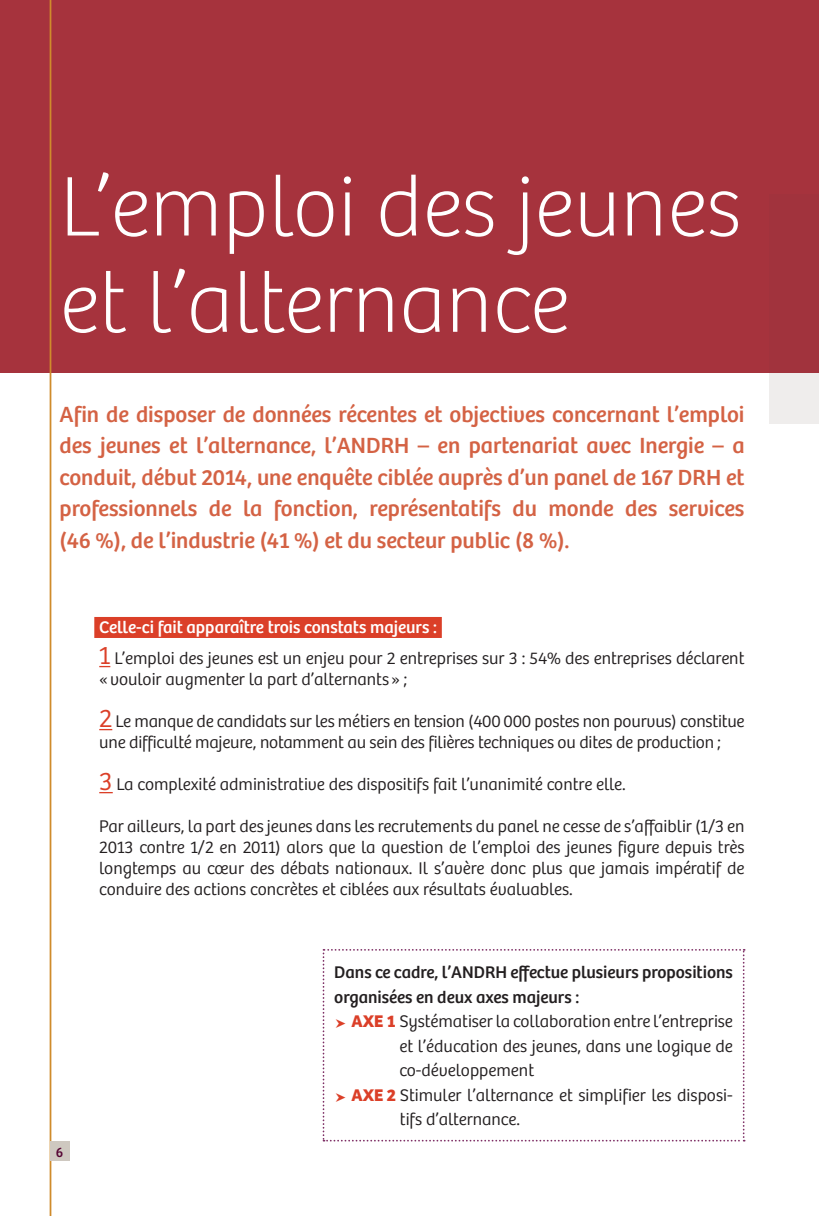
<style>
.page{position:relative;width:819px;height:1216px;background:#fff}
.page>*{position:absolute;margin:0;border:0;box-sizing:border-box;transform-origin:0 0}
.t1{font:100 87.5px/96.2px "Bree";color:#fff}
.t2{font:22.75px/31.5px "Bree";color:#d46244;text-align:justify}
.t3{font:300 17.5px/21px "Bree";color:#231f20}
.t4{font:17.5px "Bree";color:#231f20}
.t5{font:14px "Bree";color:#560534}
.s1{font-weight:400;color:#fff}
.s2{font-size:26.25px;color:#db3f28}
.s3{font-family:"Fleches Left Right";font-weight:400;color:#db3f28}
.s4{font-weight:700;color:#db3f28}
</style>
<div class="page">
<div style="left:0;top:0;width:819px;height:372px;background:#a6333d"></div>
<div style="left:769px;top:372px;width:50px;height:52px;background:#efedec"></div>
<div style="left:769px;top:194px;width:50px;height:178px;background:#a1333d"></div>
<div style="left:94px;top:617px;width:348px;height:21px;background:#db3f28"></div>
<svg style="left:99px;top:729px;width:13px;height:1px"></svg>
<svg style="left:99px;top:792px;width:14px;height:1px"></svg>
<hr style="left:50px;top:0;width:1px;height:1215px;background:#cf8b2b">
<svg style="left:322px;top:949px;width:422px;height:192px"></svg>
<div style="left:50px;top:1141px;width:19px;height:20px;background:#cec8c0"></div>
<h1 class="t1" style="left:60px;top:160px;width:683px">L’emploi des jeunes et l’alternance</h1>
<p class="t2" style="left:60px;top:398px;width:686px">Afin de disposer de données récentes et objectives concernant l’emploi des jeunes et l’alternance, l’AnDrH – en partenariat avec inergie – a conduit, début 2014, une enquête ciblée auprès d’un panel de 167 DrH et professionnels de la fonction, représentatifs du monde des services (46 %), de l’industrie (41 %) et du secteur public (8 %).</p>
<p class="t3" style="left:99px;top:612px;width:646px;line-height:31px"><span class="s1">Celle-ci fait apparaître trois constats majeurs :<br></span><span class="s2">1</span> L’emploi des jeunes est un enjeu pour 2 entreprises sur 3 : 54% des entreprises déclarent</p>
<p class="t3" style="left:99px;top:668px;width:309px">« vouloir augmenter la part d’alternants » ;</p>
<p class="t3" style="left:99px;top:710px;width:646px"><span class="s2">2</span> Le manque de candidats sur les métiers en tension (400 000 postes non pourvus) constitue une difficulté majeure, notamment au sein des filières techniques ou dites de production ;</p>
<p class="t3" style="left:99px;top:773px;width:528px"><span class="s2">3</span> La complexité administrative des dispositifs fait l’unanimité contre elle.</p>
<p class="t3" style="left:99px;top:815px;width:646px;text-align:justify">Par ailleurs, la part des jeunes dans les recrutements du panel ne cesse de s’affaiblir (1/3 en 2013 contre 1/2 en 2011) alors que la question de l’emploi des jeunes figure depuis très longtemps au cœur des débats nationaux. Il s’avère donc plus que jamais impératif de conduire des actions concrètes et ciblées aux résultats évaluables.</p>
<p class="t5" style="left:56px;top:1143px;width:9px">6</p>
<p class="t4" style="left:334px;top:961px;width:400px">Dans ce cadre, l’AnDrH effectue plusieurs propositions</p>
<p class="t4" style="left:334px;top:986px;width:246px">organisées en deux axes majeurs :</p>
<p class="t3" style="left:334px;top:1010px;width:400px"><span class="s3">z</span> <span class="s4">AXE 1</span> Systématiser la collaboration entre l’entreprise</p>
<p class="t3" style="left:399px;top:1035px;width:335px">et l’éducation des jeunes, dans une logique de</p>
<p class="t3" style="left:399px;top:1059px;width:136px">co-développement</p>
<p class="t3" style="left:334px;top:1084px;width:400px"><span class="s3">z</span> <span class="s4">AXE 2</span> Stimuler l’alternance et simplifier les disposi-</p>
<p class="t3" style="left:400px;top:1108px;width:122px">tifs d’alternance.</p>
</div>
